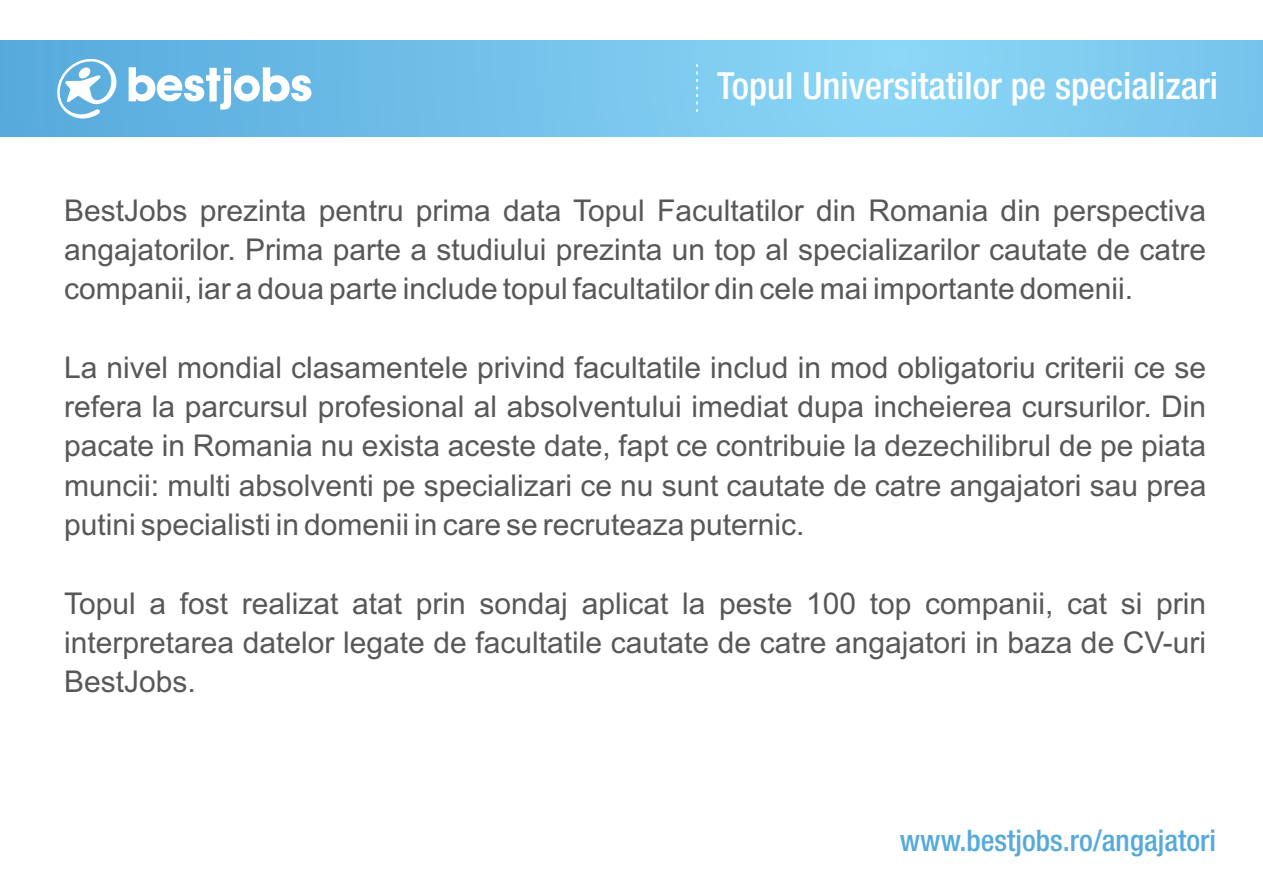
<style>
.page{position:relative;width:1263px;height:893px;background:#fff}
.page>*{position:absolute;margin:0;border:0;box-sizing:border-box;transform-origin:0 0}
.t1{font:500 condensed 37.5px "Helvetica Neue LT Com";color:#fff}
.t2{font:30px/39.3px "Arial";color:#57585a;text-align:justify}
.t3{font:500 condensed 29.7px "Helvetica Neue LT Com";color:#56aadb}
</style>
<div class="page">
<svg style="left:0;top:40px;width:1263px;height:97px;background:#77c5ec"></svg>
<svg style="left:54px;top:55px;width:62px;height:65px"></svg>
<img style="left:57px;top:72px;width:59px;height:22px">
<svg style="left:129px;top:67px;width:182px;height:43px"></svg>
<svg style="left:696px;top:64px;width:2px;height:49px"></svg>
<p class="t1" style="left:717px;top:72px;width:502px">Topul Universitatilor pe specializari</p>
<p class="t2" style="left:64px;top:193px;width:1144px">BestJobs prezinta pentru prima data Topul Facultatilor din Romania din perspectiva angajatorilor. Prima parte a studiului prezinta un top al specializarilor cautate de catre companii, iar a doua parte include topul facultatilor din cele mai importante domenii.</p>
<p class="t2" style="left:64px;top:350px;width:1144px">La nivel mondial clasamentele privind facultatile includ in mod obligatoriu criterii ce se refera la parcursul profesional al absolventului imediat dupa incheierea cursurilor. Din pacate in Romania nu exista aceste date, fapt ce contribuie la dezechilibrul de pe piata muncii: multi absolventi pe specializari ce nu sunt cautate de catre angajatori sau prea putini specialisti in domenii in care se recruteaza puternic.</p>
<p class="t2" style="left:64px;top:586px;width:1144px">Topul a fost realizat atat prin sondaj aplicat la peste 100 top companii, cat si prin interpretarea datelor legate de facultatile cautate de catre angajatori in baza de CV-uri BestJobs.</p>
<p class="t3" style="left:900px;top:830px;width:318px">www.bestjobs.ro/angajatori</p>
</div>
